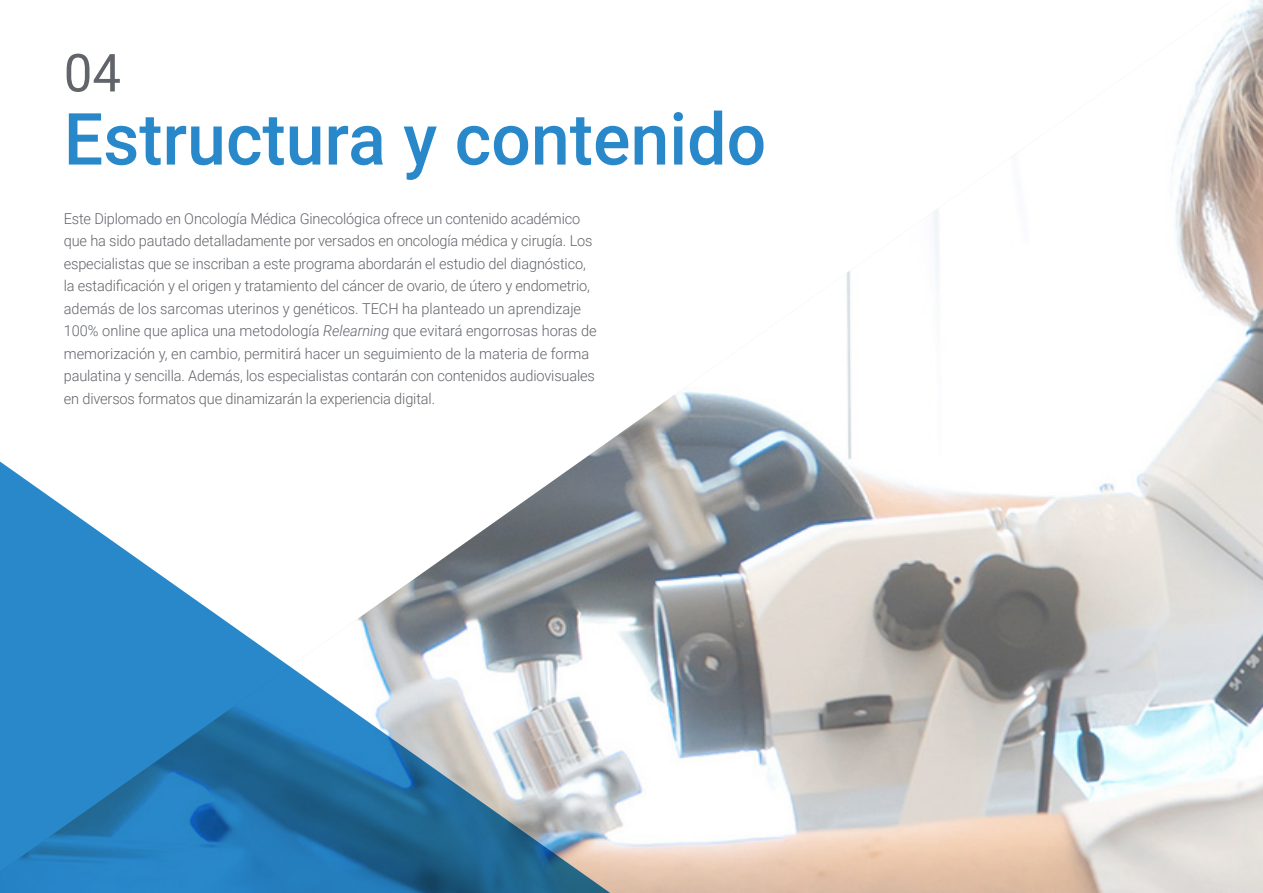
<style>
.page{position:relative;width:1263px;height:893px;background:#fff}
.page>*{position:absolute;margin:0;border:0;box-sizing:border-box;transform-origin:0 0}
.t1{font:500 72px "Roboto";color:#2988c9}
.t2{font:52.5px "Roboto";color:#61646a}
.t3{font:300 15px/22.5px "Roboto";letter-spacing:-.01em;color:#61646a}
.s1{font-style:italic}
</style>
<div class="page">
<img style="left:602px;top:0;width:661px;height:893px">
<svg style="left:0;top:446px;width:640px;height:447px"></svg>
<h2 class="t2" style="left:64px;top:36px;width:59px">04</h2>
<h1 class="t1" style="left:64px;top:89px;width:704px">Estructura y contenido</h1>
<p class="t3" style="left:64px;top:207px;width:534px">Este Diplomado en Oncología Médica Ginecológica ofrece un contenido académico que ha sido pautado detalladamente por versados en oncología médica y cirugía. Los especialistas que se inscriban a este programa abordarán el estudio del diagnóstico, la estadificación y el origen y tratamiento del cáncer de ovario, de útero y endometrio, además de los sarcomas uterinos y genéticos. TECH ha planteado un aprendizaje 100% online que aplica una metodología <span class="s1">Relearning</span> que evitará engorrosas horas de memorización y, en cambio, permitirá hacer un seguimiento de la materia de forma paulatina y sencilla. Además, los especialistas contarán con contenidos audiovisuales en diversos formatos que dinamizarán la experiencia digital.</p>
</div>
